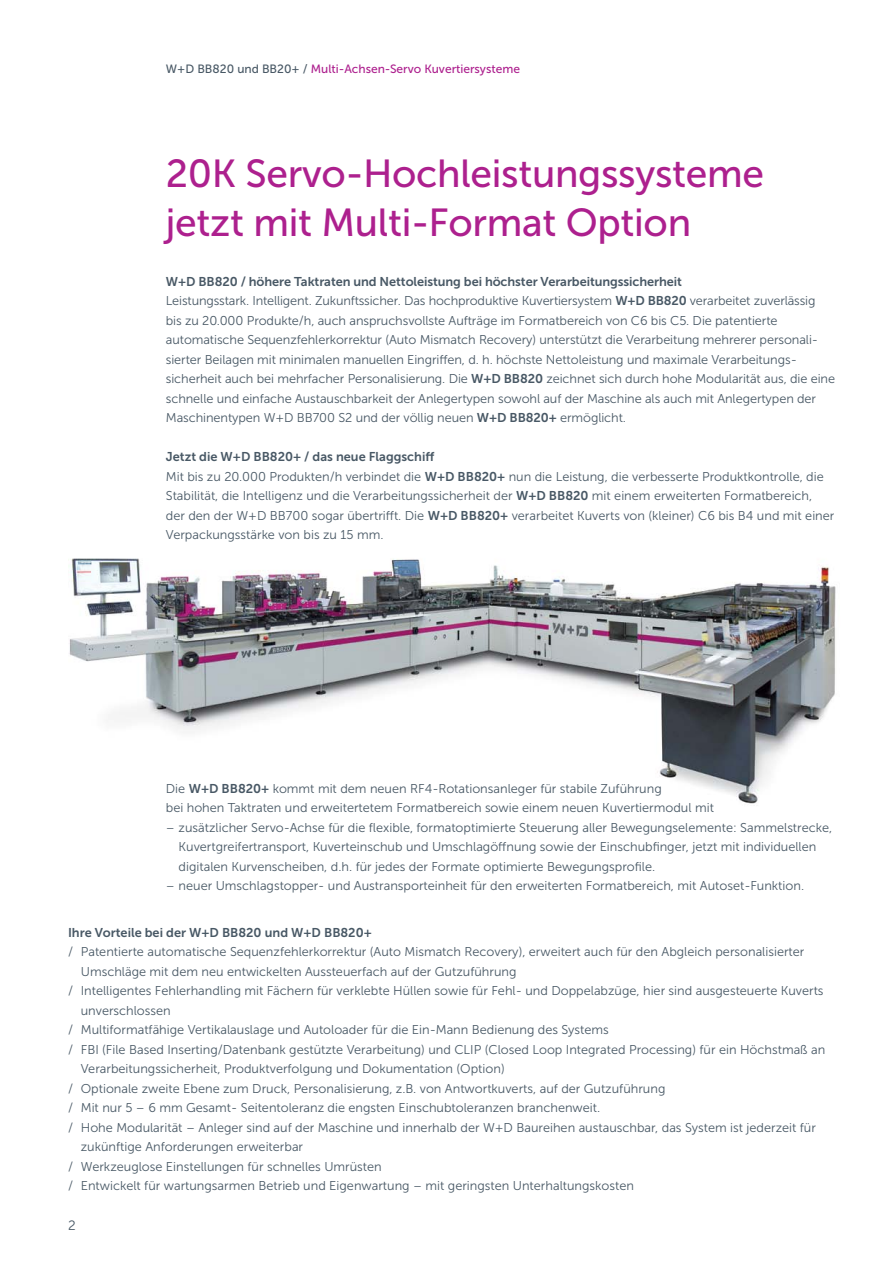
<style>
.page{position:relative;width:893px;height:1263px;background:#fff}
.page>*{position:absolute;margin:0;border:0;box-sizing:border-box;transform-origin:0 0}
.t1{font:39px/49.5px "Museo Sans 500";letter-spacing:-.01em;color:#ad208e}
.t2{font:13.5px "Museo Sans 300";color:#485865}
.t3{font:12.75px/19.5px "Museo Sans 300";color:#485865}
.t4{font:12.75px "Museo Sans 700";letter-spacing:-.005em;color:#485865}
.t5{font:12px "Museo Sans 500";color:#ad208e}
.s1{color:#485865}
.s2{font-family:"Museo Sans 700"}
</style>
<div class="page">
<img style="left:68px;top:558px;width:768px;height:246px">
<p class="t5" style="left:166px;top:62px;width:356px"><span class="s1">W+D BB820 und BB20+ /</span> Multi-Achsen-Servo Kuvertiersysteme</p>
<h1 class="t1" style="left:166px;top:149px;width:600px">20K Servo-Hochleistungssysteme jetzt mit Multi-Format Option</h1>
<p class="t4" style="left:166px;top:274px;width:517px">W+D BB820 / höhere Taktraten und Nettoleistung bei höchster Verarbeitungssicherheit</p>
<p class="t3" style="left:166px;top:291px;width:671px">Leistungsstark. Intelligent. Zukunftssicher. Das hochproduktive Kuvertiersystem <span class="s2">W+D BB820</span> verarbeitet zuverlässig<br>bis zu 20.000 Produkte/h, auch anspruchsvollste Aufträge im Formatbereich von C6 bis C5. Die patentierte automatische Sequenzfehlerkorrektur (Auto Mismatch Recovery) unterstützt die Verarbeitung mehrerer personali&shy;sierter Beilagen mit minimalen manuellen Eingriffen, d. h. höchste Nettoleistung und maximale Verarbeitungs&shy;sicherheit auch bei mehrfacher Personalisierung. Die <span class="s2">W+D BB820</span> zeichnet sich durch hohe Modularität aus, die eine schnelle und einfache Austauschbarkeit der Anlegertypen sowohl auf der Maschine als auch mit Anlegertypen der Maschinentypen W+D BB700 S2 und der völlig neuen <span class="s2">W+D BB820+</span> ermöglicht.</p>
<p class="t4" style="left:166px;top:450px;width:270px">Jetzt die W+D BB820+ / das neue Flaggschiff</p>
<p class="t3" style="left:166px;top:467px;width:670px">Mit bis zu 20.000 Produkten/h verbindet die <span class="s2">W+D BB820+</span> nun die Leistung, die verbesserte Produktkontrolle, die Stabilität, die Intelligenz und die Verarbeitungssicherheit der <span class="s2">W+D BB820</span> mit einem erweiterten Formatbereich, der den der W+D BB700 sogar übertrifft. Die <span class="s2">W+D BB820+</span> verarbeitet Kuverts von (kleiner) C6 bis B4 und mit einer Verpackungsstärke von bis zu 15 mm.</p>
<p class="t3" style="left:166px;top:779px;width:550px">Die <span class="s2">W+D BB820+</span> kommt mit dem neuen RF4-Rotationsanleger für stabile Zuführung<br>bei hohen Taktraten und erweitertetem Formatbereich sowie einem neuen Kuvertiermodul mit</p>
<p class="t3" style="left:179px;top:818px;width:655px;text-indent:-13px">– zusätzlicher Servo-Achse für die flexible, formatoptimierte Steuerung aller Bewegungselemente: Sammelstrecke,<br>Kuvertgreifertransport, Kuverteinschub und Umschlagöffnung sowie der Einschubfinger, jetzt mit individuellen digitalen Kurvenscheiben, d.h. für jedes der Formate optimierte Bewegungsprofile.</p>
<p class="t3" style="left:166px;top:876px;width:640px">– neuer Umschlagstopper- und Austransporteinheit für den erweiterten Formatbereich, mit Autoset-Funktion.</p>
<p class="t4" style="left:68px;top:925px;width:305px">Ihre Vorteile bei der W+D BB820 und W+D BB820+</p>
<p class="t3" style="left:68px;top:942px;width:738px">/ Patentierte automatische Sequenzfehlerkorrektur (Auto Mismatch Recovery), erweitert auch für den Abgleich personalisierter</p>
<p class="t3" style="left:81px;top:961px;width:437px">Umschläge mit dem neu entwickelten Aussteuerfach auf der Gutzuführung</p>
<p class="t3" style="left:68px;top:981px;width:757px">/ Intelligentes Fehlerhandling mit Fächern für verklebte Hüllen sowie für Fehl- und Doppelabzüge, hier sind ausgesteuerte Kuverts</p>
<p class="t3" style="left:81px;top:1000px;width:92px">unverschlossen</p>
<p class="t3" style="left:68px;top:1020px;width:542px">/ Multiformatfähige Vertikalauslage und Autoloader für die Ein-Mann Bedienung des Systems</p>
<p class="t3" style="left:68px;top:1039px;width:759px">/ FBI (File Based Inserting/Datenbank gestützte Verarbeitung) und CLIP (Closed Loop Integrated Processing) für ein Höchstmaß an</p>
<p class="t3" style="left:81px;top:1059px;width:425px">Verarbeitungssicherheit, Produktverfolgung und Dokumentation (Option)</p>
<p class="t3" style="left:68px;top:1078px;width:599px">/ Optionale zweite Ebene zum Druck, Personalisierung, z.B. von Antwortkuverts, auf der Gutzuführung</p>
<p class="t3" style="left:68px;top:1098px;width:534px">/ Mit nur 5 – 6 mm Gesamt- Seitentoleranz die engsten Einschubtoleranzen branchenweit.</p>
<p class="t3" style="left:68px;top:1117px;width:749px">/ Hohe Modularität – Anleger sind auf der Maschine und innerhalb der W+D Baureihen austauschbar, das System ist jederzeit für</p>
<p class="t3" style="left:81px;top:1137px;width:224px">zukünftige Anforderungen erweiterbar</p>
<p class="t3" style="left:68px;top:1156px;width:315px">/ Werkzeuglose Einstellungen für schnelles Umrüsten</p>
<p class="t3" style="left:68px;top:1176px;width:567px">/ Entwickelt für wartungsarmen Betrieb und Eigenwartung – mit geringsten Unterhaltungskosten</p>
<p class="t2" style="left:68px;top:1217px;width:9px">2</p>
</div>
